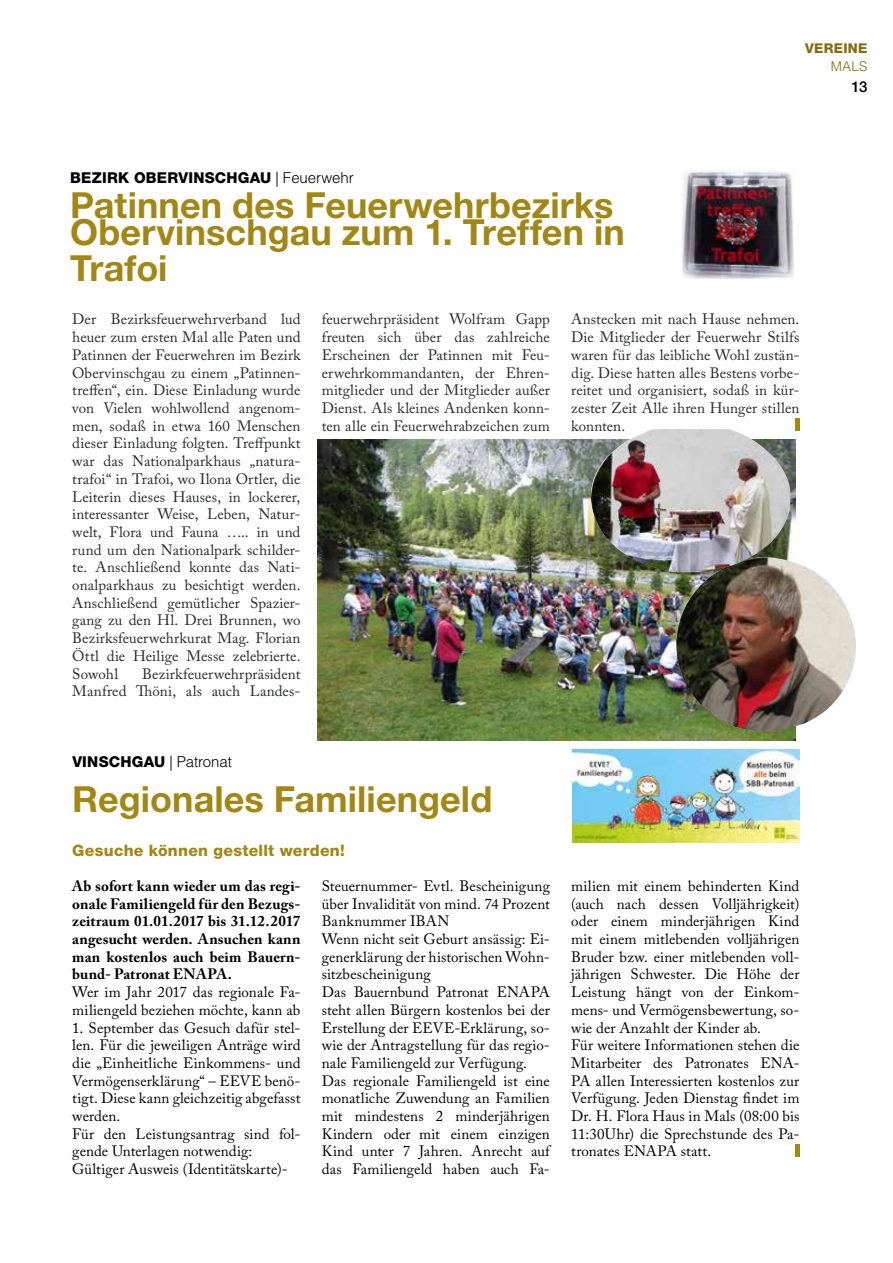
<style>
.page{position:relative;width:893px;height:1263px;background:#fff}
.page>*{position:absolute;margin:0;border:0;box-sizing:border-box;transform-origin:0 0}
.t1{font:700 36px/27px "Helvetica Neue";letter-spacing:.005em;color:#a38714}
.t2{font:800 15.75px "Helvetica Neue";letter-spacing:.02em;color:#a38714}
.t3{font:15px/17.7px "Adobe Caslon Pro";letter-spacing:.005em;color:#000}
.t4{font:15px/17.7px "Adobe Caslon Pro";letter-spacing:.01em;color:#282929;text-align:justify}
.t5{font:700 15px/17.7px "Adobe Caslon Pro";letter-spacing:.005em;color:#000;text-align:justify}
.t6{font:800 15px "Helvetica Neue";letter-spacing:.015em;color:#000}
.t7{font:500 15px "Helvetica Neue";color:#000}
.t8{font:800 13.5px "Helvetica Neue";letter-spacing:.02em;color:#846d0f}
.t9{font:300 13.5px "Helvetica";color:#846d0f}
.s1{font-family:"Helvetica";font-weight:300}
</style>
<div class="page">
<hr style="left:795px;top:1144px;width:4px;height:12px;background:#a38714">
<img style="left:572px;top:749px;width:227px;height:94px">
<hr style="left:795px;top:418px;width:4px;height:13px;background:#a38714">
<img style="left:682px;top:171px;width:112px;height:108px">
<img style="left:317px;top:440px;width:478px;height:300px">
<img style="left:674px;top:557px;width:182px;height:175px">
<img style="left:591px;top:429px;width:199px;height:143px">
<p class="t8" style="left:805px;top:40px;width:64px">VEREINE</p>
<p class="t9" style="left:831px;top:58px;width:38px">MALS</p>
<p class="t6" style="left:70px;top:169px;width:285px">BEZIRK OBERVINSCHGAU <span class="s1">| Feuerwehr</span></p>
<h1 class="t1" style="left:70px;top:191px;width:556px">Patinnen des Feuerwehrbezirks<br>Obervinschgau zum 1. Treffen in</h1>
<h1 class="t1" style="left:70px;top:254px;width:99px">Trafoi</h1>
<p class="t4" style="left:72px;top:310px;width:230px">Der Bezirksfeuerwehrverband lud heuer zum ersten Mal alle Paten und Patinnen der Feuerwehren im Bezirk Obervinschgau zu einem „Patinnen&shy;treffen“, ein. Diese Einladung wurde von Vielen wohlwollend angenom&shy;men, sodaß in etwa 160 Menschen dieser Einladung folgten. Treffpunkt war das Nationalparkhaus „natura&shy;trafoi“ in Trafoi, wo Ilona Ortler, die Leiterin dieses Hauses, in lockerer, interessanter Weise, Leben, Natur&shy;welt, Flora und Fauna ….. in und rund um den Nationalpark schilder&shy;te. Anschließend konnte das Nati&shy;onalparkhaus zu besichtigt werden.<br>Anschließend gemütlicher Spazier&shy;gang zu den Hl. Drei Brunnen, wo Bezirksfeuerwehrkurat Mag. Florian Öttl die Heilige Messe zelebrierte.<br>Sowohl</p>
<p class="t4" style="left:72px;top:664px;width:230px;text-align:right">Bezirkfeuerwehrpräsident<br>Manfred Thöni, als auch Landes-</p>
<p class="t4" style="left:322px;top:310px;width:230px">feuerwehrpräsident Wolfram Gapp freuten sich über das zahlreiche Erscheinen der Patinnen mit Feu&shy;erwehrkommandanten, der Ehren&shy;mitglieder und der Mitglieder außer Dienst. Als kleines Andenken konn&shy;ten alle ein Feuerwehrabzeichen zum</p>
<p class="t4" style="left:571px;top:310px;width:230px">Anstecken mit nach Hause nehmen.<br>Die Mitglieder der Feuerwehr Stilfs waren für das leibliche Wohl zustän&shy;dig. Diese hatten alles Bestens vorbe&shy;reitet und organisiert, sodaß in kür&shy;zester Zeit Alle ihren Hunger stillen konnten.</p>
<p class="t6" style="left:72px;top:753px;width:161px">VINSCHGAU <span class="s1">| Patronat</span></p>
<h1 class="t1" style="left:72px;top:784px;width:422px">Regionales Familiengeld</h1>
<p class="t2" style="left:72px;top:840px;width:274px">Gesuche können gestellt werden!</p>
<p class="t5" style="left:72px;top:877px;width:230px">Ab sofort kann wieder um das regi&shy;onale Familiengeld für den Bezugs&shy;zeitraum 01.01.2017 bis 31.12.2017 angesucht werden. Ansuchen kann man kostenlos auch beim Bauern&shy;bund- Patronat ENAPA.</p>
<p class="t3" style="left:72px;top:983px;width:230px">Wer im Jahr 2017 das regionale Fa&shy;miliengeld beziehen möchte, kann ab</p>
<p class="t3" style="left:72px;top:1018px;width:230px">1. September das Gesuch dafür stel&shy;len. Für die jeweiligen Anträge wird die „Einheitliche Einkommens- und<br>Vermögenserklärung“ – EEVE benö&shy;tigt. Diese kann gleichzeitig abgefasst werden.<br>Für den Leistungsantrag sind fol&shy;gende Unterlagen notwendig:<br>Gültiger Ausweis (Identitätskarte)-</p>
<p class="t3" style="left:322px;top:877px;width:230px">Steuernummer- Evtl. Bescheinigung über Invalidität von mind. 74 Prozent Banknummer IBAN<br>Wenn nicht seit Geburt ansässig: Ei&shy;generklärung der historischen Wohn&shy;sitzbescheinigung<br>Das Bauernbund Patronat ENAPA steht allen Bürgern kostenlos bei der Erstellung der EEVE-Erklärung, so&shy;wie der Antragstellung für das regio&shy;nale Familiengeld zur Verfügung.<br>Das regionale Familiengeld ist eine monatliche Zuwendung an Familien mit mindestens 2 minderjährigen Kindern oder mit einem einzigen Kind unter 7 Jahren. Anrecht auf das Familiengeld haben auch Fa-</p>
<p class="t3" style="left:571px;top:877px;width:230px">milien mit einem behinderten Kind (auch nach dessen Volljährigkeit) oder einem minderjährigen Kind mit einem mitlebenden volljährigen Bruder bzw. einer mitlebenden voll&shy;jährigen Schwester. Die Höhe der Leistung hängt von der Einkom&shy;mens- und Vermögensbewertung, so&shy;wie der Anzahlt der Kinder ab.<br>Für weitere Informationen stehen die Mitarbeiter des Patronates ENA-PA allen Interessierten kostenlos zur Verfügung. Jeden Dienstag findet im Dr. H. Flora Haus in Mals (08:00 bis 11:30Uhr) die Sprechstunde des Pa&shy;tronates ENAPA statt.</p>
<p class="t7" style="left:852px;top:78px;width:17px">13</p>
</div>
